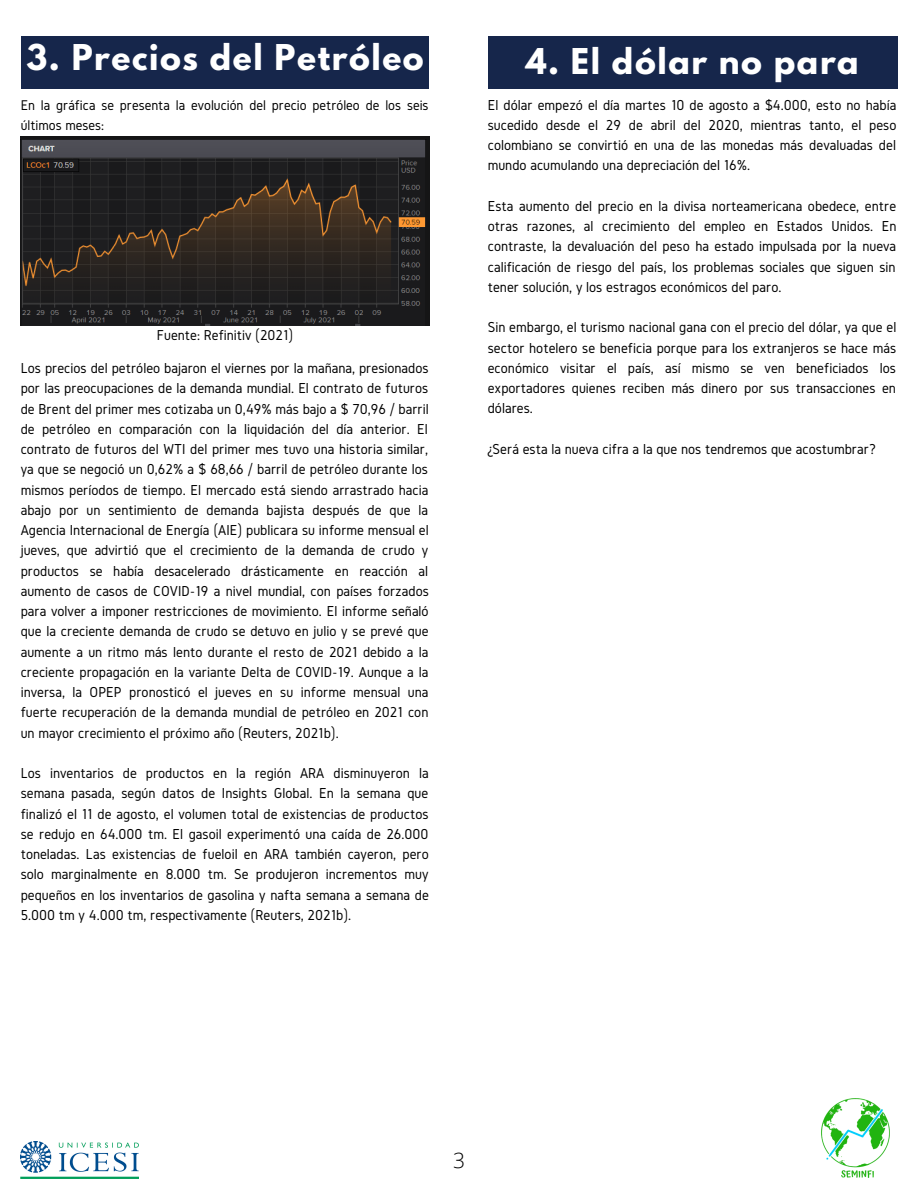
<style>
.page{position:relative;width:918px;height:1188px;background:#fff}
.page>*{position:absolute;margin:0;border:0;box-sizing:border-box;transform-origin:0 0}
.t1{font:700 31.5px "League Spartan";letter-spacing:.05em;color:#fff}
.t2{font:300 21px "Open Sans";color:#000}
.t3{font:15px/20.2px "Gidole";color:#000;text-align:justify}
.t4{font:14.85px "Gidole";color:#000}
.t5{font:14.7px/20.2px "Gidole";color:#000}
</style>
<div class="page">
<img style="left:821px;top:1098px;width:69px;height:80px">
<div style="left:488px;top:36px;width:409px;height:53px;background:#16264b"></div>
<div style="left:21px;top:36px;width:407px;height:53px;background:#16264b"></div>
<img style="left:21px;top:1141px;width:118px;height:38px">
<img style="left:21px;top:136px;width:408px;height:189px">
<p class="t1" style="left:26px;top:42px;width:399px">3. Precios del Petróleo</p>
<p class="t1" style="left:526px;top:45px;width:335px">4. El dólar no para</p>
<p class="t5" style="left:21px;top:95px;width:409px">En la gráfica se presenta la evolución del precio petróleo de los seis últimos meses:</p>
<p class="t4" style="left:157px;top:327px;width:138px">Fuente: Refinitiv (2021)</p>
<p class="t3" style="left:21px;top:358px;width:410px">Los precios del petróleo bajaron el viernes por la mañana, presionados por las preocupaciones de la demanda mundial. El contrato de futuros de Brent del primer mes cotizaba un 0,49% más bajo a $ 70,96 / barril de petróleo en comparación con la liquidación del día anterior. El contrato de futuros del WTI del primer mes tuvo una historia similar, ya que se negoció un 0,62% a $ 68,66 / barril de petróleo durante los mismos períodos de tiempo. El mercado está siendo arrastrado hacia abajo por un sentimiento de demanda bajista después de que la Agencia Internacional de Energía (AIE) publicara su informe mensual el jueves, que advirtió que el crecimiento de la demanda de crudo y productos se había desacelerado drásticamente en reacción al aumento de casos de COVID-19 a nivel mundial, con países forzados para volver a imponer restricciones de movimiento. El informe señaló que la creciente demanda de crudo se detuvo en julio y se prevé que aumente a un ritmo más lento durante el resto de 2021 debido a la creciente propagación en la variante Delta de COVID-19. Aunque a la inversa, la OPEP pronosticó el jueves en su informe mensual una fuerte recuperación de la demanda mundial de petróleo en 2021 con un mayor crecimiento el próximo año (Reuters, 2021b).</p>
<p class="t3" style="left:21px;top:763px;width:410px">Los inventarios de productos en la región ARA disminuyeron la semana pasada, según datos de Insights Global. En la semana que finalizó el 11 de agosto, el volumen total de existencias de productos se redujo en 64.000 tm. El gasoil experimentó una caída de 26.000 toneladas. Las existencias de fueloil en ARA también cayeron, pero solo marginalmente en 8.000 tm. Se produjeron incrementos muy pequeños en los inventarios de gasolina y nafta semana a semana de 5.000 tm y 4.000 tm, respectivamente (Reuters, 2021b).</p>
<p class="t3" style="left:488px;top:94px;width:410px">El dólar empezó el día martes 10 de agosto a $4.000, esto no había sucedido desde el 29 de abril del 2020, mientras tanto, el peso colombiano se convirtió en una de las monedas más devaluadas del mundo acumulando una depreciación del 16%.</p>
<p class="t3" style="left:488px;top:196px;width:410px">Esta aumento del precio en la divisa norteamericana obedece, entre otras razones, al crecimiento del empleo en Estados Unidos. En contraste, la devaluación del peso ha estado impulsada por la nueva calificación de riesgo del país, los problemas sociales que siguen sin tener solución, y los estragos económicos del paro.</p>
<p class="t3" style="left:488px;top:317px;width:410px">Sin embargo, el turismo nacional gana con el precio del dólar, ya que el sector hotelero se beneficia porque para los extranjeros se hace más económico visitar el país, así mismo se ven beneficiados los exportadores quienes reciben más dinero por sus transacciones en dólares.</p>
<p class="t3" style="left:488px;top:439px;width:390px">¿Será esta la nueva cifra a la que nos tendremos que acostumbrar?</p>
<p class="t2" style="left:453px;top:1146px;width:13px">3</p>
</div>
